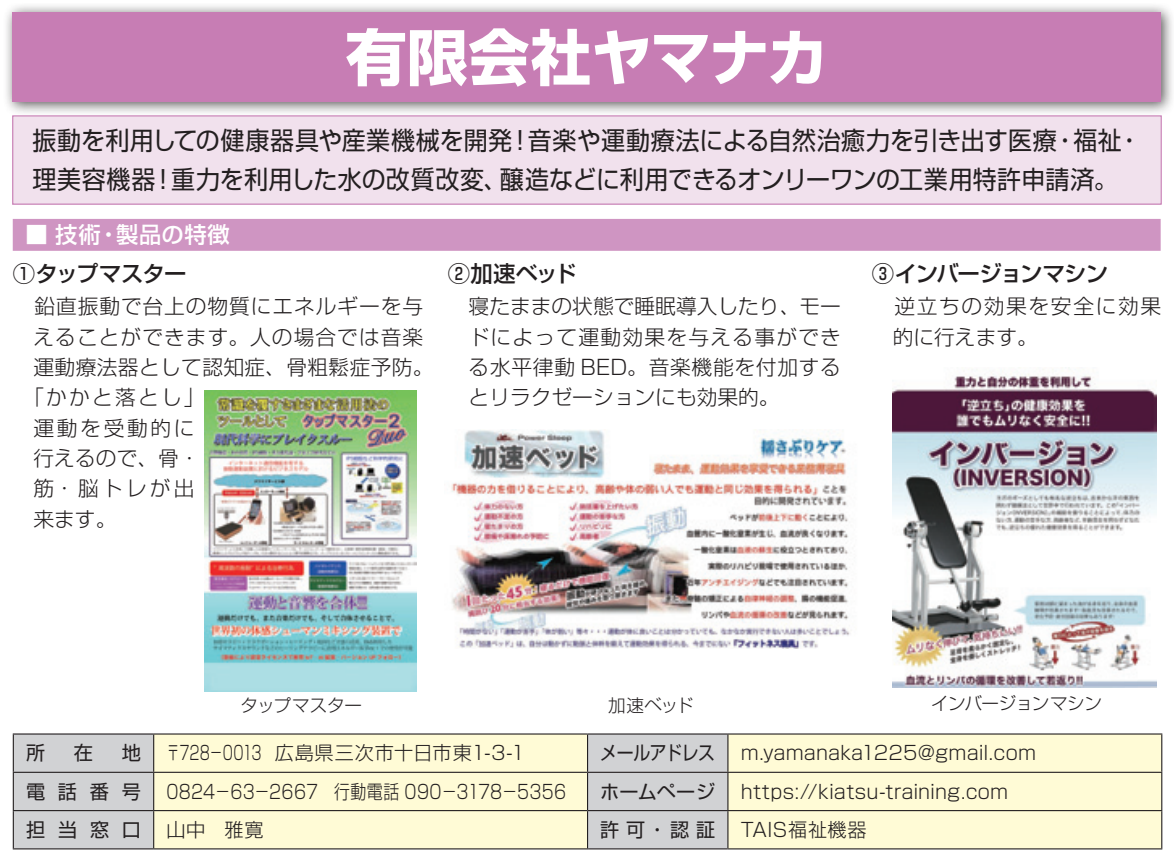
<style>
.page{position:relative;width:1174px;height:868px;background:#fff}
.page>*{position:absolute;margin:0;border:0;box-sizing:border-box;transform-origin:0 0}
.t1{font:700 60.52px "Shin Go Pro";letter-spacing:-.01em;color:#fff}
.t2{font:25.2px/38.2px "Shin Go Pro";letter-spacing:.005em;color:#231f20;scale:.95 1}
.t3{font:500 22.28px "Shin Go Pro";letter-spacing:-.04em;color:#231f20}
.t4{font:500 22.28px "Shin Go Pro";letter-spacing:.025em;color:#fff}
.t5{font:300 20.47px/30.4px "Shin Go Pro";letter-spacing:.045em;color:#231f20;text-align:justify}
.t6{font:300 20.47px/30.4px "Shin Go Pro";letter-spacing:.08em;color:#231f20}
.t7{font:300 20.47px "Shin Go Pro";letter-spacing:.02em;color:#231f20}
.t8{font:300 20.47px "Shin Go Pro";letter-spacing:.13em;color:#231f20}
.t9{font:300 19.12px "Shin Go Pro";letter-spacing:.01em;color:#231f20}
.t10{font:300 19.12px "Shin Go Pro";letter-spacing:.01em;color:#231f20;scale:.83 1}
.t11{font:300 19.12px "Shin Go Pro";letter-spacing:.01em;color:#231f20;scale:.7 1}
.t12{font:19.12px "Shin Go Pro";letter-spacing:.015em;color:#231f20}
.t13{font:300 19.12px "Shin Go Pro";letter-spacing:.03em;color:#231f20}
.t14{font:19.12px "Shin Go Pro";letter-spacing:-.025em;color:#231f20;scale:.88 1}
.t15{font:300 17.55px "Shin Go Pro";letter-spacing:-.025em;color:#231f20}
</style>
<div class="page">
<div style="left:14px;top:734px;width:139px;height:114px;background:#d1d2d4"></div>
<div style="left:154px;top:734px;width:433px;height:114px;background:#fffbd6"></div>
<div style="left:588px;top:734px;width:139px;height:114px;background:#d1d2d4"></div>
<div style="left:728px;top:734px;width:433px;height:114px;background:#fffbd6"></div>
<hr style="left:13px;top:733px;width:140px;height:1px;background:#231f20">
<hr style="left:13px;top:734px;width:1px;height:37px;background:#231f20">
<hr style="left:13px;top:771px;width:140px;height:1px;background:#231f20">
<hr style="left:13px;top:772px;width:1px;height:37px;background:#231f20">
<hr style="left:13px;top:809px;width:140px;height:2px;background:#231f20">
<hr style="left:13px;top:811px;width:1px;height:37px;background:#231f20">
<hr style="left:13px;top:848px;width:140px;height:1px;background:#231f20">
<hr style="left:588px;top:848px;width:139px;height:1px;background:#231f20">
<hr style="left:153px;top:733px;width:434px;height:1px;background:#231f20">
<hr style="left:153px;top:734px;width:1px;height:37px;background:#231f20">
<hr style="left:587px;top:733px;width:141px;height:1px;background:#231f20">
<hr style="left:587px;top:734px;width:1px;height:37px;background:#231f20">
<hr style="left:728px;top:733px;width:434px;height:1px;background:#231f20">
<hr style="left:727px;top:734px;width:1px;height:37px;background:#231f20">
<hr style="left:1161px;top:734px;width:1px;height:37px;background:#231f20">
<hr style="left:153px;top:771px;width:434px;height:1px;background:#231f20">
<hr style="left:153px;top:772px;width:1px;height:37px;background:#231f20">
<hr style="left:587px;top:771px;width:141px;height:1px;background:#231f20">
<hr style="left:587px;top:772px;width:1px;height:37px;background:#231f20">
<hr style="left:728px;top:771px;width:434px;height:1px;background:#231f20">
<hr style="left:727px;top:772px;width:1px;height:37px;background:#231f20">
<hr style="left:1161px;top:772px;width:1px;height:37px;background:#231f20">
<hr style="left:153px;top:809px;width:434px;height:2px;background:#231f20">
<hr style="left:153px;top:811px;width:1px;height:37px;background:#231f20">
<hr style="left:587px;top:809px;width:141px;height:2px;background:#231f20">
<hr style="left:587px;top:811px;width:1px;height:37px;background:#231f20">
<hr style="left:728px;top:809px;width:434px;height:2px;background:#231f20">
<hr style="left:727px;top:811px;width:1px;height:37px;background:#231f20">
<hr style="left:1161px;top:811px;width:1px;height:37px;background:#231f20">
<hr style="left:153px;top:848px;width:435px;height:1px;background:#231f20">
<hr style="left:727px;top:848px;width:435px;height:1px;background:#231f20">
<div style="left:2px;top:2px;width:1172px;height:114px;background:#231f20;opacity:.75"></div>
<div style="left:13px;top:13px;width:1148px;height:89px;background:#c77db4"></div>
<div style="left:13px;top:116px;width:1148px;height:88px;background:#f1e1ed"></div>
<div style="left:12px;top:115px;width:1149px;height:90px;border:1px solid #c77db4"></div>
<div style="left:13px;top:219px;width:1147px;height:32px;background:#cf95c2"></div>
<img style="left:204px;top:391px;width:213px;height:300px">
<img style="left:451px;top:429px;width:399px;height:219px">
<img style="left:892px;top:367px;width:264px;height:320px">
<h1 class="t1" style="left:346px;top:9px;width:483px">有限会社ヤマナカ</h1>
<p class="t2" style="left:32px;top:119px;width:1168px">振動を利用しての健康器具や産業機械を開発！音楽や運動療法による自然治癒力を引き出す医療・福祉・理美容機器！重力を利用した水の改質改変、醸造などに利用できるオンリーワンの工業用特許申請済。</p>
<p class="t4" style="left:26px;top:216px;width:206px">■ 技術・製品の特徴</p>
<p class="t3" style="left:13px;top:255px;width:175px">①タップマスター</p>
<p class="t5" style="left:13px;top:289px;width:412px">　鉛直振動で台上の物質にエネルギーを与</p>
<p class="t5" style="left:33px;top:319px;width:391px">えることができます。人の場合では音楽</p>
<p class="t7" style="left:33px;top:350px;width:401px">運動療法器として認知症、骨粗鬆症予防。</p>
<p class="t5" style="left:23px;top:380px;width:183px">「かかと落とし」</p>
<p class="t8" style="left:33px;top:411px;width:163px">運動を受動的に</p>
<p class="t5" style="left:33px;top:440px;width:168px">行えるので、骨・</p>
<p class="t5" style="left:33px;top:470px;width:163px">筋・脳トレが出</p>
<p class="t5" style="left:33px;top:501px;width:84px">来ます。</p>
<p class="t3" style="left:448px;top:255px;width:130px">②加速ベッド</p>
<p class="t5" style="left:468px;top:289px;width:374px;text-indent:-21px">　寝たままの状態で睡眠導入したり、モードによって運動効果を与える事ができる水平律動 BED。音楽機能を付加するとリラクゼーションにも効果的。</p>
<p class="t3" style="left:872px;top:255px;width:237px">③インバージョンマシン</p>
<p class="t6" style="left:892px;top:289px;width:270px;text-indent:-21px">　逆立ちの効果を安全に効果的に行えます。</p>
<p class="t15" style="left:240px;top:690px;width:123px">タップマスター</p>
<p class="t15" style="left:608px;top:690px;width:86px">加速ベッド</p>
<p class="t15" style="left:931px;top:689px;width:172px">インバージョンマシン</p>
<p class="t12" style="left:26px;top:737px;width:21px">所</p>
<p class="t12" style="left:74px;top:737px;width:21px">在</p>
<p class="t12" style="left:122px;top:737px;width:21px">地</p>
<p class="t11" style="left:166px;top:737px;width:514px">〒728−0013　広島県三次市十日市東1-3-1</p>
<p class="t14" style="left:600px;top:737px;width:132px">メールアドレス</p>
<p class="t9" style="left:740px;top:737px;width:297px">m.yamanaka1225@gmail.com</p>
<p class="t12" style="left:26px;top:775px;width:116px">電話番号</p>
<p class="t10" style="left:166px;top:775px;width:483px">0824−63−2667　行動電話 090−3178−5356</p>
<p class="t12" style="left:600px;top:775px;width:116px">ホームページ</p>
<p class="t9" style="left:740px;top:775px;width:269px">https://kiatsu-training.com</p>
<p class="t12" style="left:26px;top:813px;width:116px">担当窓口</p>
<p class="t9" style="left:166px;top:813px;width:99px">山中　雅寛</p>
<p class="t12" style="left:600px;top:813px;width:116px">許可・認証</p>
<p class="t13" style="left:740px;top:813px;width:127px">TAIS福祉機器</p>
</div>
